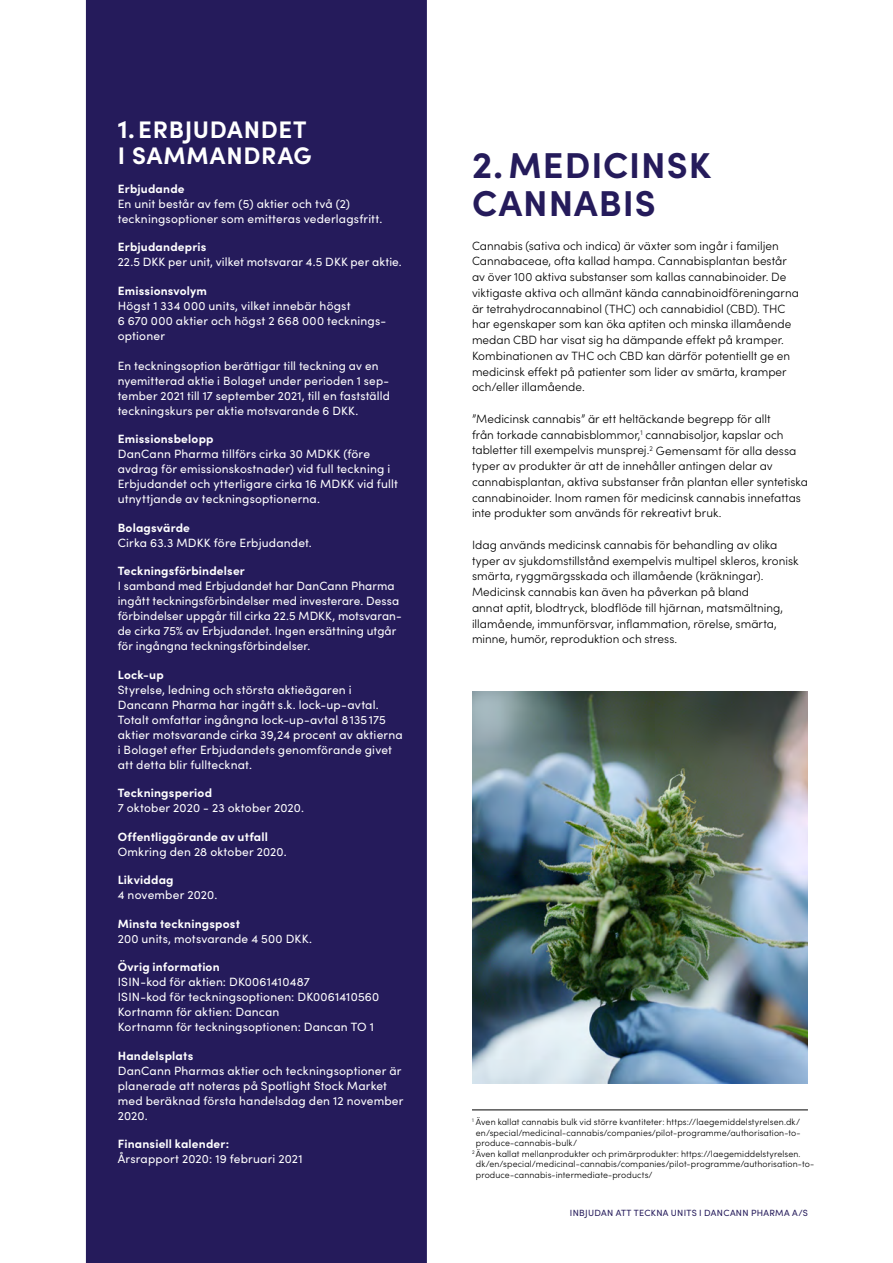
<style>
.page{position:relative;width:893px;height:1263px;background:#fff}
.page>*{position:absolute;margin:0;border:0;box-sizing:border-box;transform-origin:0 0}
.t1{font:700 36px/37.5px "Sofia Pro";letter-spacing:.03em;color:#251b5b}
.t2{font:700 24px/25.5px "Sofia Pro";letter-spacing:.03em;color:#fff}
.t3{font:12px/15px "Sofia Pro";letter-spacing:.015em;color:#fff}
.t4{font:300 12px/15.8px "Sofia Pro";color:#000}
.t5{font:700 12px "Sofia Pro";letter-spacing:.015em;color:#fff}
.t6{font:300 9px "Sofia Pro";letter-spacing:.01em;color:#000}
.t7{font:9px "Sofia Pro";letter-spacing:.035em;color:#251b5b}
.s1{font-size:25.5px}
.s2{font-size:37.5px}
</style>
<div class="page">
<img style="left:472px;top:691px;width:336px;height:393px">
<div style="left:85px;top:0;width:342px;height:1263px;background:#251b5b"></div>
<hr style="left:472px;top:1110px;width:336px;height:1px;background:#000">
<h2 class="t2" style="left:118px;top:115px;width:196px"><span class="s1">1.</span>ERBJUDANDET<br>I SAMMANDRAG</h2>
<p class="t5" style="left:118px;top:179px;width:68px">Erbjudande</p>
<p class="t3" style="left:118px;top:195px;width:266px">En unit består av fem (5) aktier och två (2) teckningsoptioner som emitteras vederlagsfritt.</p>
<p class="t5" style="left:118px;top:238px;width:90px">Erbjudandepris</p>
<p class="t3" style="left:118px;top:254px;width:286px">22.5 DKK per unit, vilket motsvarar 4.5 DKK per aktie.</p>
<p class="t5" style="left:118px;top:281px;width:91px">Emissionsvolym</p>
<p class="t3" style="left:118px;top:297px;width:270px">Högst 1 334 000 units, vilket innebär högst<br>6 670 000 aktier och högst 2 668 000 tecknings&shy;optioner</p>
<p class="t3" style="left:118px;top:357px;width:274px">En teckningsoption berättigar till teckning av en nyemitterad aktie i Bolaget under perioden 1 sep&shy;tember 2021 till 17 september 2021, till en fastställd teckningskurs per aktie motsvarande 6 DKK.</p>
<p class="t5" style="left:118px;top:430px;width:97px">Emissionsbelopp</p>
<p class="t3" style="left:118px;top:446px;width:282px">DanCann Pharma tillförs cirka 30 MDKK (före avdrag för emissionskostnader) vid full teckning i Erbjudandet och ytterligare cirka 16 MDKK vid fullt utnyttjande av teckningsoptionerna.</p>
<p class="t5" style="left:118px;top:518px;width:74px">Bolagsvärde</p>
<p class="t3" style="left:118px;top:534px;width:196px">Cirka 63.3 MDKK före Erbjudandet.</p>
<p class="t5" style="left:118px;top:562px;width:129px">Teckningsförbindelser</p>
<p class="t3" style="left:118px;top:578px;width:286px">I samband med Erbjudandet har DanCann Pharma ingått teckningsförbindelser med investerare. Dessa förbindelser uppgår till cirka 22.5 MDKK, motsvaran&shy;de cirka 75% av Erbjudandet. Ingen ersättning utgår för ingångna teckningsförbindelser.</p>
<p class="t5" style="left:118px;top:665px;width:47px">Lock-up</p>
<p class="t3" style="left:118px;top:681px;width:287px">Styrelse, ledning och största aktieägaren i Dancann Pharma har ingått s.k. lock-up-avtal.<br>Totalt omfattar ingångna lock-up-avtal 8135175 aktier motsvarande cirka 39,24 procent av aktierna i Bolaget efter Erbjudandets genomförande givet att detta blir fulltecknat.</p>
<p class="t5" style="left:118px;top:784px;width:96px">Teckningsperiod</p>
<p class="t3" style="left:118px;top:800px;width:188px">7 oktober 2020 - 23 oktober 2020.</p>
<p class="t5" style="left:118px;top:827px;width:152px">Offentliggörande av utfall</p>
<p class="t3" style="left:118px;top:843px;width:170px">Omkring den 28 oktober 2020.</p>
<p class="t5" style="left:118px;top:871px;width:57px">Likviddag</p>
<p class="t3" style="left:118px;top:887px;width:101px">4 november 2020.</p>
<p class="t5" style="left:118px;top:914px;width:124px">Minsta teckningspost</p>
<p class="t3" style="left:118px;top:930px;width:196px">200 units, motsvarande 4 500 DKK.</p>
<p class="t5" style="left:118px;top:958px;width:103px">Övrig information</p>
<p class="t3" style="left:118px;top:974px;width:263px">ISIN-kod för aktien: DK0061410487<br>ISIN-kod för teckningsoptionen: DK0061410560<br>Kortnamn för aktien: Dancan<br>Kortnamn för teckningsoptionen: Dancan TO 1</p>
<p class="t5" style="left:118px;top:1046px;width:77px">Handelsplats</p>
<p class="t3" style="left:118px;top:1062px;width:287px">DanCann Pharmas aktier och teckningsoptioner är planerade att noteras på Spotlight Stock Market med beräknad första handelsdag den 12 november 2020.</p>
<p class="t5" style="left:118px;top:1135px;width:113px">Finansiell kalender:</p>
<p class="t3" style="left:118px;top:1151px;width:186px">Årsrapport 2020: 19 februari 2021</p>
<h1 class="t1" style="left:472px;top:144px;width:241px"><span class="s2">2.</span>MEDICINSK<br>CANNABIS</h1>
<p class="t4" style="left:472px;top:237px;width:328px">Cannabis (sativa och indica) är växter som ingår i familjen Cannabaceae, ofta kallad hampa. Cannabisplantan består av över 100 aktiva substanser som kallas cannabinoider. De viktigaste aktiva och allmänt kända cannabinoidföreningarna är tetrahydrocannabinol (THC) och cannabidiol (CBD). THC har egenskaper som kan öka aptiten och minska illamående medan CBD har visat sig ha dämpande effekt på kramper.<br>Kombinationen av THC och CBD kan därför potentiellt ge en medicinsk effekt på patienter som lider av smärta, kramper och/eller illamående.</p>
<p class="t4" style="left:472px;top:410px;width:337px">”Medicinsk cannabis” är ett heltäckande begrepp för allt<br>från torkade cannabisblommor,<sup>1</sup> cannabisoljor, kapslar och tabletter till exempelvis munsprej.<sup>2</sup> Gemensamt för alla dessa typer av produkter är att de innehåller antingen delar av cannabisplantan, aktiva substanser från plantan eller syntetiska cannabinoider. Inom ramen för medicinsk cannabis innefattas inte produkter som används för rekreativt bruk.</p>
<p class="t4" style="left:472px;top:536px;width:328px">Idag används medicinsk cannabis för behandling av olika typer av sjukdomstillstånd exempelvis multipel skleros, kronisk smärta, ryggmärgsskada och illamående (kräkningar).<br>Medicinsk cannabis kan även ha påverkan på bland<br>annat aptit, blodtryck, blodflöde till hjärnan, matsmältning, illamående, immunförsvar, inflammation, rörelse, smärta, minne, humör, reproduktion och stress.</p>
<p class="t6" style="left:472px;top:1116px;width:330px"><sup>1</sup> Även kallat cannabis bulk vid större kvantiteter: https://laegemiddelstyrelsen.dk/</p>
<p class="t6" style="left:476px;top:1126px;width:326px">en/special/medicinal-cannabis/companies/pilot-programme/authorisation-to-</p>
<p class="t6" style="left:476px;top:1137px;width:103px">produce-cannabis-bulk/</p>
<p class="t6" style="left:472px;top:1147px;width:330px"><sup>2</sup> Även kallat mellanprodukter och primärprodukter: https://laegemiddelstyrelsen.</p>
<p class="t6" style="left:476px;top:1158px;width:340px">dk/en/special/medicinal-cannabis/companies/pilot-programme/authorisation-to-</p>
<p class="t6" style="left:476px;top:1168px;width:178px">produce-cannabis-intermediate-products/</p>
<p class="t7" style="left:570px;top:1206px;width:239px">INBJUDAN ATT TECKNA UNITS I DANCANN PHARMA A/S</p>
</div>
